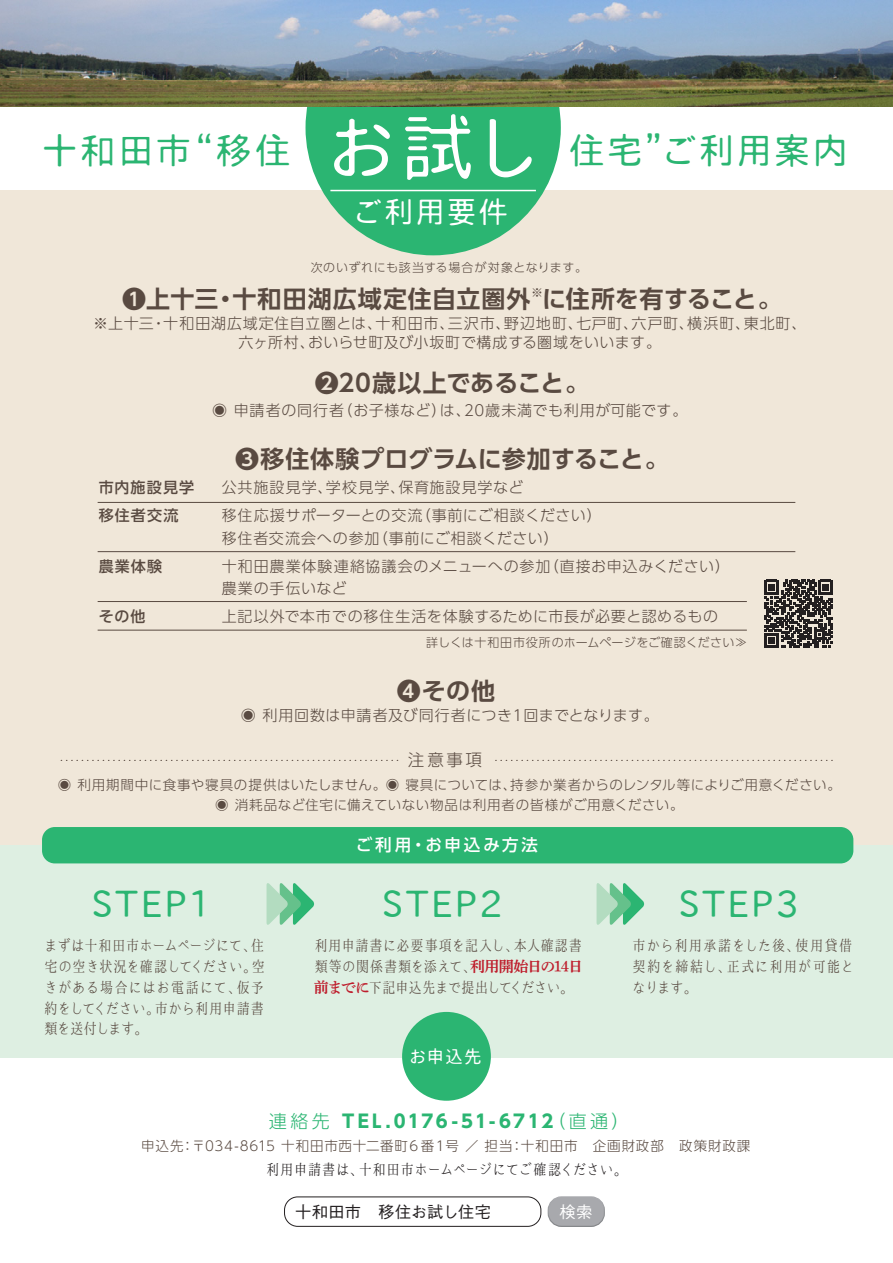
<style>
.page{position:relative;width:893px;height:1263px;background:#fff}
.page>*{position:absolute;margin:0;border:0;box-sizing:border-box;transform-origin:0 0}
.t1{font:73.95px "FG Pote Go";color:#fff}
.t2{font:36.9px "FG Pote Go";letter-spacing:.035em;color:#2bb572}
.t3{font:36.6px "FG Pote Go";letter-spacing:.065em;color:#2bb572}
.t4{font:30.6px "FG Pote Go";letter-spacing:.035em;color:#fff}
.t5{font:700 24px "UD Shin Go Pro De";letter-spacing:.02em;color:#594a41}
.t6{font:700 24px "UD Shin Go Pro De";letter-spacing:-.005em;color:#594a41}
.t7{font:700 18px "UD Shin Go Pro";letter-spacing:.13em;color:#2bb572}
.t8{font:18px "FG Pote Go";color:#fff}
.t9{font:500 16.5px "UD Shin Go Pro";letter-spacing:.165em;color:#fff}
.t10{font:300 16.5px "UD Shin Go Pro";color:#594a41}
.t11{font:500 16.35px "Gothic BBB Pro";letter-spacing:.01em;color:#231f20}
.t12{font:500 16.35px "Gothic BBB Pro";color:#fff}
.t13{font:300 15px/28px "UD Shin Go Pro";letter-spacing:.045em;color:#594a41}
.t14{font:15px/20.9px "Kokoro Minchoutai";letter-spacing:-.09em;color:#594a41;text-align:justify}
.t15{font:15px "Kokoro Minchoutai";letter-spacing:-.095em;color:#231f20}
.t16{font:500 15px/28px "UD Shin Go Pro";letter-spacing:.075em;color:#594a41}
.t17{font:300 13.5px/19.5px "UD Shin Go Pro";letter-spacing:.05em;color:#594a41;text-align:center}
.t18{font:300 12px "UD Shin Go Pro";letter-spacing:.025em;color:#594a41}
.t19{font:300 12px "UD Shin Go Pro";letter-spacing:.05em;color:#594a41}
.s1{font-family:"DNP Shuei Y Min Std B";color:#be1d2c}
.s2{font-weight:300}
</style>
<div class="page">
<div style="left:0;top:543px;width:893px;height:514px;background:#deefe2"></div>
<div style="left:0;top:190px;width:893px;height:655px;background:#f0e7d9"></div>
<div style="left:305px;top:0;width:256px;height:255px;background:#2bb572;border-radius:50%"></div>
<hr style="left:330px;top:190px;width:206px;height:1px;background:#fff">
<div style="left:284px;top:1196px;width:257px;height:31px;border:1px solid #231f20;border-radius:13px"></div>
<div style="left:548px;top:1197px;width:56px;height:29px;background:#a8a9ad;border-radius:13px"></div>
<div style="left:548px;top:1196px;width:57px;height:31px;border:1px solid #fff;border-radius:13px"></div>
<svg style="left:267px;top:883px;width:47px;height:42px"></svg>
<svg style="left:597px;top:883px;width:47px;height:42px"></svg>
<div style="left:42px;top:827px;width:811px;height:36px;background:#2bb572;border-radius:13px"></div>
<div style="left:402px;top:1012px;width:89px;height:89px;background:#2bb572;border-radius:50%"></div>
<img style="left:0;top:0;width:893px;height:107px">
<svg style="left:61px;top:760px;width:337px;height:1px"></svg>
<svg style="left:495px;top:760px;width:337px;height:1px"></svg>
<hr style="left:98px;top:502px;width:697px;height:1px;background:#594a41">
<hr style="left:98px;top:551px;width:697px;height:1px;background:#594a41">
<hr style="left:98px;top:601px;width:649px;height:1px;background:#594a41">
<hr style="left:98px;top:630px;width:649px;height:1px;background:#594a41">
<svg style="left:765px;top:580px;width:68px;height:68px"></svg>
<h1 class="t1" style="left:329px;top:107px;width:210px">お試し</h1>
<h3 class="t4" style="left:355px;top:195px;width:155px">ご利用要件</h3>
<p class="t19" style="left:311px;top:258px;width:278px">次のいずれにも該当する場合が対象となります。</p>
<h2 class="t2" style="left:41px;top:130px;width:809px">十和田市“移住　　　　　　　住宅”ご利用案内</h2>
<h3 class="t5" style="left:122px;top:279px;width:661px">❶上十三・十和田湖広域定住自立圏外<sup>※</sup>に住所を有すること。</h3>
<p class="t13" style="left:93px;top:313px;width:715px;line-height:19.5px;text-align:center">※上十三・十和田湖広域定住自立圏とは、十和田市、三沢市、野辺地町、七戸町、六戸町、横浜町、東北町、六ヶ所村、おいらせ町及び小坂町で構成する圏域をいいます。</p>
<h3 class="t6" style="left:315px;top:364px;width:276px">❷20歳以上であること。</h3>
<p class="t16" style="left:99px;top:473px;width:97px">市内施設見学移住者交流</p>
<p class="t16" style="left:99px;top:551px;width:65px">農業体験</p>
<p class="t16" style="left:99px;top:602px;width:48px">その他</p>
<p class="t13" style="left:212px;top:395px;width:477px">◉ 申請者の同行者（お子様など）は、20歳未満でも利用が可能です。</p>
<h3 class="t5" style="left:235px;top:440px;width:435px">❸移住体験プログラムに参加すること。</h3>
<p class="t13" style="left:222px;top:473px;width:382px">公共施設見学、学校見学、保育施設見学など<br>移住応援サポーターとの交流（事前にご相談ください）</p>
<p class="t13" style="left:222px;top:523px;width:510px">移住者交流会への参加（事前にご相談ください）<br>十和田農業体験連絡協議会のメニューへの参加（直接お申込みください）</p>
<p class="t13" style="left:222px;top:573px;width:498px">農業の手伝いなど<br>上記以外で本市での移住生活を体験するために市長が必要と認めるもの</p>
<p class="t18" style="left:426px;top:633px;width:322px">詳しくは十和田市役所のホームページをご確認ください≫</p>
<h3 class="t5" style="left:397px;top:672px;width:100px">❹その他</h3>
<p class="t13" style="left:241px;top:701px;width:420px">◉ 利用回数は申請者及び同行者につき１回までとなります。</p>
<p class="t10" style="left:408px;top:747px;width:76px">注意事項</p>
<p class="t17" style="left:58px;top:775px;width:784px">◉ 利用期間中に食事や寝具の提供はいたしません。◉ 寝具については、持参か業者からのレンタル等によりご用意ください。◉ 消耗品など住宅に備えていない物品は利用者の皆様がご用意ください。</p>
<p class="t9" style="left:356px;top:831px;width:183px">ご利用・お申込み方法</p>
<h3 class="t3" style="left:92px;top:883px;width:121px">STEP1</h3>
<h3 class="t3" style="left:382px;top:883px;width:122px">STEP2</h3>
<h3 class="t3" style="left:678px;top:883px;width:122px">STEP3</h3>
<p class="t14" style="left:44px;top:935px;width:224px">まずは十和田市ホームページにて、住宅の空き状況を確認してください。空きがある場合にはお電話にて、仮予約をしてください。市から利用申請書類を送付します。</p>
<p class="t14" style="left:314px;top:936px;width:271px">利用申請書に必要事項を記入し、本人確認書類等の関係書類を添えて、<span class="s1">利用開始日の14日前までに</span>下記申込先まで提出してください。</p>
<p class="t14" style="left:632px;top:936px;width:225px">市から利用承諾をした後、使用貸借契約を締結し、正式に利用が可能となります。</p>
<p class="t8" style="left:410px;top:1046px;width:74px">お申込先</p>
<p class="t7" style="left:269px;top:1107px;width:362px"><span class="s2">連絡先</span> TEL.0176-51-6712<span class="s2">（直通）</span></p>
<p class="t17" style="left:141px;top:1135px;width:611px">申込先：〒034-8615 十和田市西十二番町６番１号 ／ 担当：十和田市　企画財政部　政策財政課</p>
<p class="t15" style="left:265px;top:1161px;width:365px">利用申請書は、十和田市ホームページにてご確認ください。</p>
<p class="t11" style="left:295px;top:1198px;width:197px">十和田市　移住お試し住宅</p>
<p class="t12" style="left:559px;top:1198px;width:35px">検索</p>
</div>
